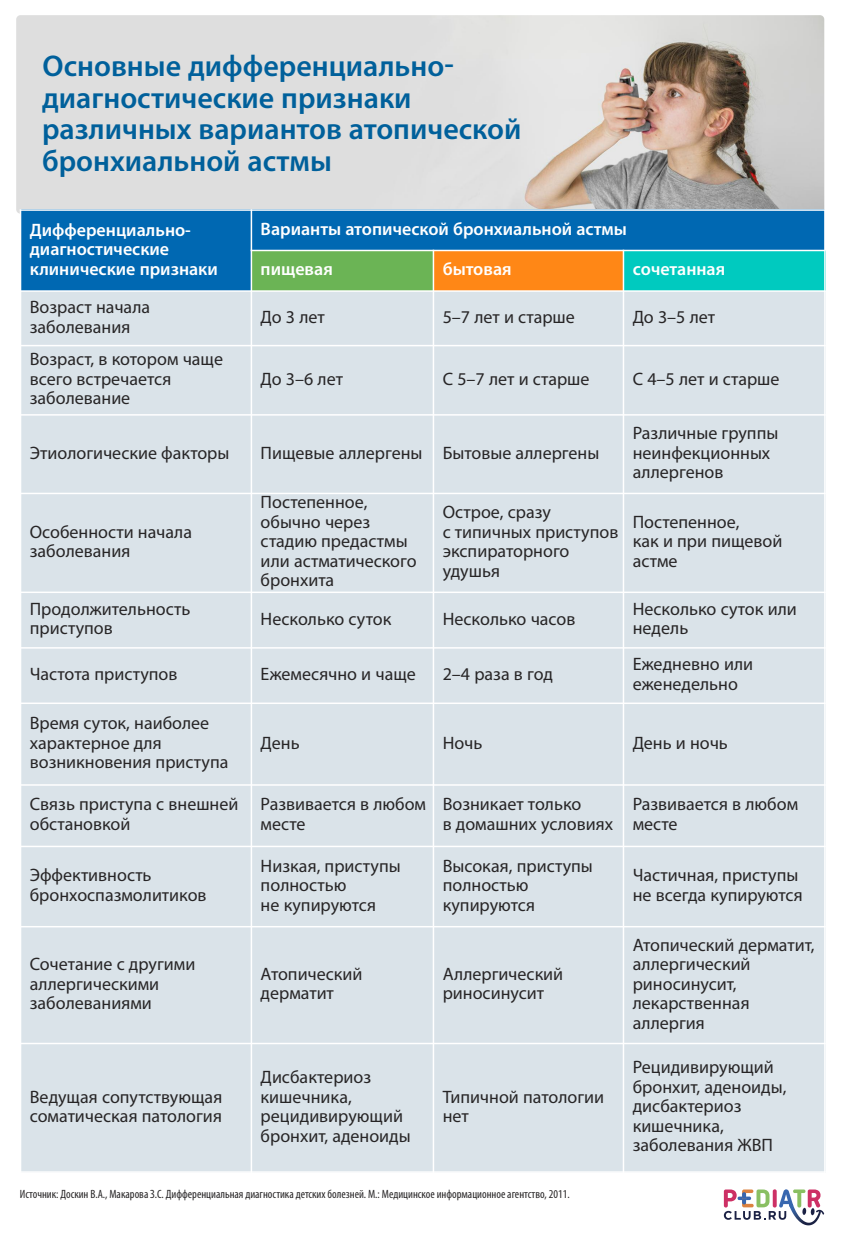
<style>
.page{position:relative;width:842px;height:1240px;background:#fff}
.page>*{position:absolute;margin:0;border:0;box-sizing:border-box;transform-origin:0 0}
.t1{font:600 30px/31.5px "Myriad Pro";color:#00609b}
.t2{font:18px/19.5px "Myriad Pro";color:#272526}
.t3{font:600 18px/19.5px "Myriad Pro";color:#fff}
.t4{font:condensed 12px "Myriad Pro";color:#272526}
</style>
<div class="page">
<img style="left:16px;top:15px;width:808px;height:199px;border-radius:4px">
<svg style="left:724px;top:1189px;width:100px;height:36px"></svg>
<div style="left:20px;top:209px;width:231px;height:82px;background:#0068b2"></div>
<div style="left:251px;top:209px;width:574px;height:41px;background:#0068b2"></div>
<div style="left:251px;top:250px;width:182px;height:41px;background:#6bb455"></div>
<div style="left:433px;top:250px;width:190px;height:41px;background:#ff8716"></div>
<div style="left:623px;top:250px;width:202px;height:41px;background:#00cabf"></div>
<div style="left:20px;top:291px;width:231px;height:55px;background:#dae3e9"></div>
<div style="left:251px;top:291px;width:182px;height:55px;background:#dae3e9"></div>
<div style="left:433px;top:291px;width:190px;height:55px;background:#dae3e9"></div>
<div style="left:623px;top:291px;width:202px;height:55px;background:#dae3e9"></div>
<div style="left:20px;top:346px;width:231px;height:69px;background:#dae3e9"></div>
<div style="left:251px;top:346px;width:182px;height:69px;background:#dae3e9"></div>
<div style="left:433px;top:346px;width:190px;height:69px;background:#dae3e9"></div>
<div style="left:623px;top:346px;width:202px;height:69px;background:#dae3e9"></div>
<div style="left:20px;top:415px;width:231px;height:78px;background:#dae3e9"></div>
<div style="left:251px;top:415px;width:182px;height:78px;background:#dae3e9"></div>
<div style="left:433px;top:415px;width:190px;height:78px;background:#dae3e9"></div>
<div style="left:623px;top:415px;width:202px;height:78px;background:#dae3e9"></div>
<div style="left:20px;top:493px;width:231px;height:99px;background:#dae3e9"></div>
<div style="left:251px;top:493px;width:182px;height:99px;background:#dae3e9"></div>
<div style="left:433px;top:493px;width:190px;height:99px;background:#dae3e9"></div>
<div style="left:623px;top:493px;width:202px;height:99px;background:#dae3e9"></div>
<div style="left:20px;top:592px;width:231px;height:56px;background:#dae3e9"></div>
<div style="left:251px;top:592px;width:182px;height:56px;background:#dae3e9"></div>
<div style="left:433px;top:592px;width:190px;height:56px;background:#dae3e9"></div>
<div style="left:623px;top:592px;width:202px;height:56px;background:#dae3e9"></div>
<div style="left:20px;top:648px;width:231px;height:55px;background:#dae3e9"></div>
<div style="left:251px;top:648px;width:182px;height:55px;background:#dae3e9"></div>
<div style="left:433px;top:648px;width:190px;height:55px;background:#dae3e9"></div>
<div style="left:623px;top:648px;width:202px;height:55px;background:#dae3e9"></div>
<div style="left:20px;top:703px;width:231px;height:82px;background:#dae3e9"></div>
<div style="left:251px;top:703px;width:182px;height:82px;background:#dae3e9"></div>
<div style="left:433px;top:703px;width:190px;height:82px;background:#dae3e9"></div>
<div style="left:623px;top:703px;width:202px;height:82px;background:#dae3e9"></div>
<div style="left:20px;top:785px;width:231px;height:61px;background:#dae3e9"></div>
<div style="left:251px;top:785px;width:182px;height:61px;background:#dae3e9"></div>
<div style="left:433px;top:785px;width:190px;height:61px;background:#dae3e9"></div>
<div style="left:623px;top:785px;width:202px;height:61px;background:#dae3e9"></div>
<div style="left:20px;top:846px;width:231px;height:80px;background:#dae3e9"></div>
<div style="left:251px;top:846px;width:182px;height:80px;background:#dae3e9"></div>
<div style="left:433px;top:846px;width:190px;height:80px;background:#dae3e9"></div>
<div style="left:623px;top:846px;width:202px;height:80px;background:#dae3e9"></div>
<div style="left:20px;top:926px;width:231px;height:117px;background:#dae3e9"></div>
<div style="left:251px;top:926px;width:182px;height:117px;background:#dae3e9"></div>
<div style="left:433px;top:926px;width:190px;height:117px;background:#dae3e9"></div>
<div style="left:623px;top:926px;width:202px;height:117px;background:#dae3e9"></div>
<div style="left:20px;top:1043px;width:231px;height:130px;background:#dae3e9"></div>
<div style="left:251px;top:1043px;width:182px;height:130px;background:#dae3e9"></div>
<div style="left:433px;top:1043px;width:190px;height:130px;background:#dae3e9"></div>
<div style="left:623px;top:1043px;width:202px;height:130px;background:#dae3e9"></div>
<hr style="left:20px;top:209px;width:1px;height:964px;background:#fff">
<hr style="left:251px;top:209px;width:1px;height:964px;background:#fff">
<hr style="left:433px;top:250px;width:1px;height:923px;background:#fff">
<hr style="left:623px;top:250px;width:1px;height:923px;background:#fff">
<hr style="left:824px;top:209px;width:1px;height:964px;background:#fff">
<hr style="left:20px;top:209px;width:805px;height:2px;background:#fff">
<hr style="left:251px;top:250px;width:574px;height:1px;background:#fff">
<hr style="left:20px;top:290px;width:805px;height:2px;background:#fff">
<hr style="left:20px;top:345px;width:805px;height:1px;background:#fff">
<hr style="left:20px;top:414px;width:805px;height:2px;background:#fff">
<hr style="left:20px;top:493px;width:805px;height:1px;background:#fff">
<hr style="left:20px;top:591px;width:805px;height:2px;background:#fff">
<hr style="left:20px;top:647px;width:805px;height:1px;background:#fff">
<hr style="left:20px;top:702px;width:805px;height:2px;background:#fff">
<hr style="left:20px;top:784px;width:805px;height:2px;background:#fff">
<hr style="left:20px;top:846px;width:805px;height:1px;background:#fff">
<hr style="left:20px;top:926px;width:805px;height:1px;background:#fff">
<hr style="left:20px;top:1043px;width:805px;height:1px;background:#fff">
<hr style="left:20px;top:1171px;width:805px;height:2px;background:#fff">
<h1 class="t1" style="left:42px;top:53px;width:481px">Основные дифференциально&shy;диагностические признаки различных вариантов атопической бронхиальной астмы</h1>
<p class="t3" style="left:30px;top:221px;width:190px">Дифференциально&shy;диагностические клинические признаки</p>
<p class="t3" style="left:261px;top:220px;width:368px">Варианты атопической бронхиальной астмы</p>
<p class="t3" style="left:261px;top:261px;width:74px">пищевая</p>
<p class="t3" style="left:443px;top:261px;width:71px">бытовая</p>
<p class="t3" style="left:633px;top:261px;width:94px">сочетанная</p>
<p class="t2" style="left:30px;top:299px;width:122px">Возраст начала заболевания</p>
<p class="t2" style="left:261px;top:308px;width:66px">До 3 лет</p>
<p class="t2" style="left:443px;top:308px;width:134px">5–7 лет и старше</p>
<p class="t2" style="left:633px;top:308px;width:84px">До 3–5 лет</p>
<p class="t2" style="left:30px;top:351px;width:195px">Возраст, в котором чаще всего встречается заболевание</p>
<p class="t2" style="left:261px;top:370px;width:84px">До 3–6 лет</p>
<p class="t2" style="left:443px;top:370px;width:148px">С 5–7 лет и старше</p>
<p class="t2" style="left:633px;top:370px;width:148px">С 4–5 лет и старше</p>
<p class="t2" style="left:30px;top:444px;width:201px">Этиологические факторы</p>
<p class="t2" style="left:261px;top:444px;width:340px">Пищевые аллергены Бытовые аллергены</p>
<p class="t2" style="left:633px;top:425px;width:147px">Различные группы неинфекционных аллергенов</p>
<p class="t2" style="left:30px;top:523px;width:164px">Особенности начала заболевания</p>
<p class="t2" style="left:261px;top:494px;width:157px">Постепенное, обычно через стадию предастмы или астматического бронхита</p>
<p class="t2" style="left:443px;top:504px;width:177px">Острое, сразу<br>с типичных приступов экспираторного удушья</p>
<p class="t2" style="left:633px;top:513px;width:151px">Постепенное,<br>как и при пищевой астме</p>
<p class="t2" style="left:30px;top:600px;width:162px">Продолжительность приступов</p>
<p class="t2" style="left:261px;top:610px;width:132px">Несколько суток</p>
<p class="t2" style="left:443px;top:610px;width:134px">Несколько часов</p>
<p class="t2" style="left:633px;top:600px;width:166px">Несколько суток или недель</p>
<p class="t2" style="left:30px;top:666px;width:149px">Частота приступов</p>
<p class="t2" style="left:261px;top:666px;width:157px">Ежемесячно и чаще</p>
<p class="t2" style="left:443px;top:666px;width:112px">2–4 раза в год</p>
<p class="t2" style="left:633px;top:656px;width:122px">Ежедневно или еженедельно</p>
<p class="t2" style="left:30px;top:715px;width:200px">Время суток, наиболее характерное для возникновения приступа</p>
<p class="t2" style="left:261px;top:734px;width:41px">День</p>
<p class="t2" style="left:443px;top:734px;width:41px">Ночь</p>
<p class="t2" style="left:633px;top:734px;width:97px">День и ночь</p>
<p class="t2" style="left:30px;top:796px;width:210px">Связь приступа с внешней обстановкой</p>
<p class="t2" style="left:261px;top:796px;width:167px">Развивается в любом месте</p>
<p class="t2" style="left:443px;top:796px;width:172px">Возникает только<br>в домашних условиях</p>
<p class="t2" style="left:633px;top:796px;width:167px">Развивается в любом месте</p>
<p class="t2" style="left:30px;top:867px;width:178px">Эффективность бронхоспазмолитиков</p>
<p class="t2" style="left:261px;top:857px;width:142px">Низкая, приступы полностью<br>не купируются</p>
<p class="t2" style="left:443px;top:857px;width:152px">Высокая, приступы полностью купируются</p>
<p class="t2" style="left:633px;top:867px;width:171px">Частичная, приступы не всегда купируются</p>
<p class="t2" style="left:30px;top:956px;width:167px">Сочетание с другими аллергическими заболеваниями</p>
<p class="t2" style="left:261px;top:965px;width:103px">Атопический дерматит</p>
<p class="t2" style="left:443px;top:965px;width:122px">Аллергический риносинусит</p>
<p class="t2" style="left:30px;top:1088px;width:194px">Ведущая сопутствующая соматическая патология</p>
<p class="t2" style="left:261px;top:1068px;width:152px">Дисбактериоз кишечника, рецидивирующий бронхит, аденоиды</p>
<p class="t2" style="left:443px;top:1088px;width:163px">Типичной патологии нет</p>
<p class="t4" style="left:20px;top:1190px;width:551px">Источник: Доскин В.А., Макарова З.С. Дифференциальная диагностика детских болезней. М.: Медицинское информационное агентство, 2011.</p>
<p class="t2" style="left:633px;top:936px;width:183px">Атопический дерматит, аллергический риносинусит, лекарственная аллергия</p>
<p class="t2" style="left:633px;top:1059px;width:155px">Рецидивирующий бронхит, аденоиды, дисбактериоз кишечника, заболевания ЖВП</p>
</div>
